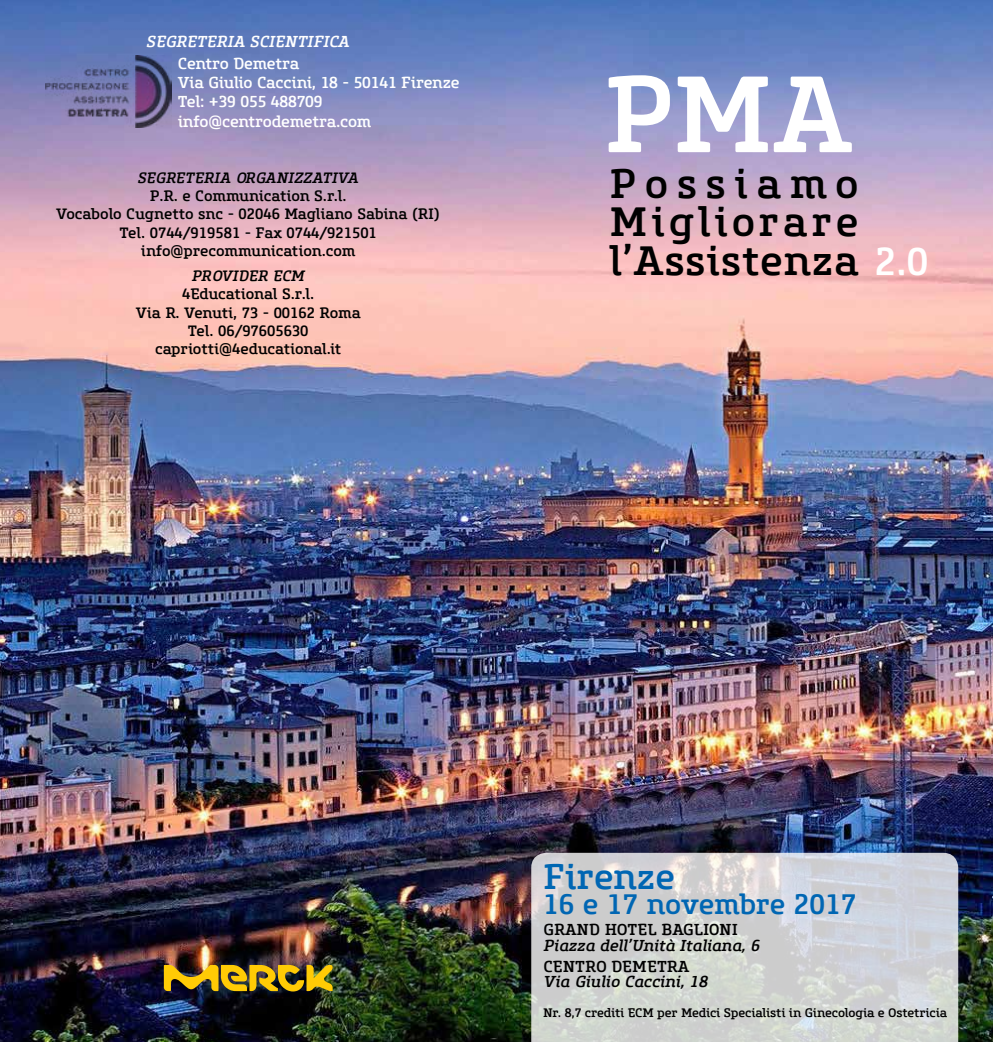
<style>
.page{position:relative;width:993px;height:1042px;background:#fff}
.page>*{position:absolute;margin:0;border:0;box-sizing:border-box;transform-origin:0 0}
.t1{font:500 107.98px "Core Slab M55";color:#fff}
.t2{font:500 40.77px/38.5px "Core Slab M55";letter-spacing:.09em;color:#000}
.t3{font:500 35px "Core Slab M55";color:#0066b3}
.t4{font:500 28px "Core Slab M55";letter-spacing:-.01em;color:#0066b3}
.t5{font:500 15.75px/19.2px "Core Slab M55";letter-spacing:-.015em;color:#fff}
.t6{font:italic 500 15.75px "Core Slab M55";letter-spacing:-.01em;color:#000}
.t7{font:500 15.75px "Core Slab M55";color:#000}
.t8{font:italic 500 15.75px "Core Slab M55";color:#fff}
.t9{font:500 14.88px/18.4px "Core Slab M55";letter-spacing:-.005em;color:#000;text-align:center}
.t10{font:italic 500 14.88px "Core Slab M55";color:#000}
.t11{font:500 12.25px "Core Slab M55";letter-spacing:-.01em;color:#000}
.s1{font-size:38.5px;color:#fff}
</style>
<div class="page">
<img style="left:0;top:0;width:992px;height:1042px">
<img style="left:164px;top:965px;width:168px;height:26px">
<svg style="left:531px;top:853px;width:426px;height:189px;fill:#cfd2d1"></svg>
<img style="left:45px;top:56px;width:126px;height:71px">
<p class="t8" style="left:147px;top:32px;width:204px">SEGRETERIA SCIENTIFICA</p>
<p class="t5" style="left:178px;top:54px;width:283px">Centro Demetra<br>Via Giulio Caccini, 18 - 50141 Firenze<br>Tel: +39 055 488709 info@centrodemetra.com</p>
<p class="t10" style="left:138px;top:168px;width:222px">SEGRETERIA ORGANIZZATIVA</p>
<p class="t9" style="left:56px;top:187px;width:385px">P.R. e Communication S.r.l.<br>Vocabolo Cugnetto snc - 02046 Magliano Sabina (RI)<br>Tel. 0744/919581 - Fax 0744/921501 info@precommunication.com</p>
<p class="t10" style="left:192px;top:266px;width:114px">PROVIDER ECM</p>
<p class="t9" style="left:136px;top:285px;width:226px">4Educational S.r.l.<br>Via R. Venuti, 73 - 00162 Roma<br>Tel. 06/97605630 capriotti@4educational.it</p>
<h1 class="t1" style="left:603px;top:46px;width:250px">PMA</h1>
<h2 class="t2" style="left:609px;top:165px;width:320px">Possiamo<br>Migliorare l’Assistenza <span class="s1">2.0</span></h2>
<h3 class="t3" style="left:543px;top:855px;width:133px">Firenze</h3>
<h3 class="t4" style="left:543px;top:886px;width:314px">16 e 17 novembre 2017</h3>
<p class="t7" style="left:543px;top:920px;width:196px">GRAND HOTEL BAGLIONI</p>
<p class="t6" style="left:543px;top:935px;width:218px">Piazza dell’Unità Italiana, 6</p>
<p class="t7" style="left:543px;top:956px;width:147px">CENTRO DEMETRA</p>
<p class="t6" style="left:543px;top:972px;width:165px">Via Giulio Caccini, 18</p>
<p class="t11" style="left:543px;top:1005px;width:405px">Nr. 8,7 crediti ECM per Medici Specialisti in Ginecologia e Ostetricia</p>
</div>
